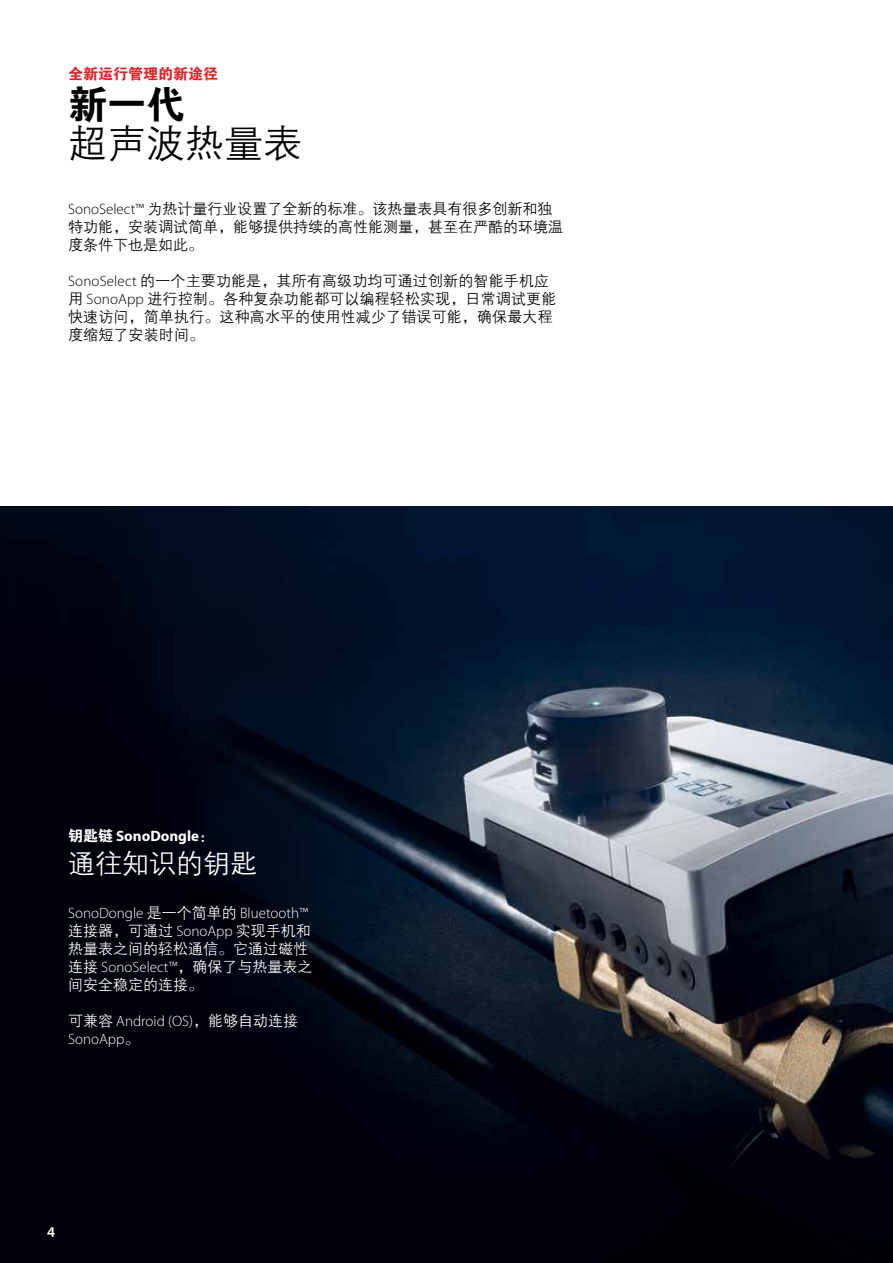
<style>
.page{position:relative;width:893px;height:1263px;background:#fff}
.page>*{position:absolute;margin:0;border:0;box-sizing:border-box;transform-origin:0 0}
.t1{font:39px "FZZDXJW GB1 0";color:#000}
.t2{font:39px "FZDHTJW GB1 0";color:#000}
.t3{font:27px "FZZDXJW GB1 0";color:#fff}
.t4{font:15px/18px "FZZDXJW GB1 0";letter-spacing:.01em;color:#000}
.t5{font:15px/18px "FZZDXJW GB1 0";color:#fff}
.t6{font:300 15px/18px "Myriad Pro";color:#fff}
.t7{font:700 15px "Myriad Pro";color:#fff}
.t8{font:15px "FZDHTJW GB1 0";color:#ed1b23}
.t9{font:600 15px "Myriad Pro";color:#fff}
.s1{font-family:"Myriad Pro";font-weight:300}
.s2{font-family:"FZDHTJW GB1 0";font-weight:400}
.s3{font-family:"FZZDXJW GB1 0";font-weight:400}
</style>
<div class="page">
<img style="left:0;top:506px;width:893px;height:757px">
<p class="t8" style="left:68px;top:65px;width:152px">全新运行管理的新途径</p>
<h1 class="t2" style="left:68px;top:83px;width:119px">新一代</h1>
<h1 class="t1" style="left:68px;top:122px;width:236px">超声波热量表</h1>
<p class="t4" style="left:68px;top:200px;width:497px"><span class="s1">SonoSelect™</span> 为热计量行业设置了全新的标准。该热量表具有很多创新和独特功能，安装调试简单，能够提供持续的高性能测量，甚至在严酷的环境温度条件下也是如此。</p>
<p class="t4" style="left:68px;top:272px;width:490px"><span class="s1">SonoSelect</span> 的一个主要功能是，其所有高级功均可通过创新的智能手机应用 <span class="s1">SonoApp</span> 进行控制。各种复杂功能都可以编程轻松实现，日常调试更能快速访问，简单执行。这种高水平的使用性减少了错误可能，确保最大程度缩短了安装时间。</p>
<p class="t7" style="left:68px;top:826px;width:148px"><span class="s2">钥匙链</span> SonoDongle<span class="s2">：</span></p>
<h2 class="t3" style="left:68px;top:849px;width:191px">通往知识的钥匙</h2>
<p class="t6" style="left:68px;top:904px;width:242px">SonoDongle <span class="s3">是一个简单的</span> Bluetooth™</p>
<p class="t5" style="left:68px;top:922px;width:246px">连接器，可通过 <span class="s1">SonoApp</span> 实现手机和热量表之间的轻松通信。它通过磁性连接 <span class="s1">SonoSelect™</span>，确保了与热量表之间安全稳定的连接。</p>
<p class="t6" style="left:68px;top:1012px;width:231px"><span class="s3">可兼容</span> Android (OS)<span class="s3">，能够自动连接<br></span>SonoApp<span class="s3">。</span></p>
<p class="t9" style="left:47px;top:1223px;width:10px">4</p>
</div>
